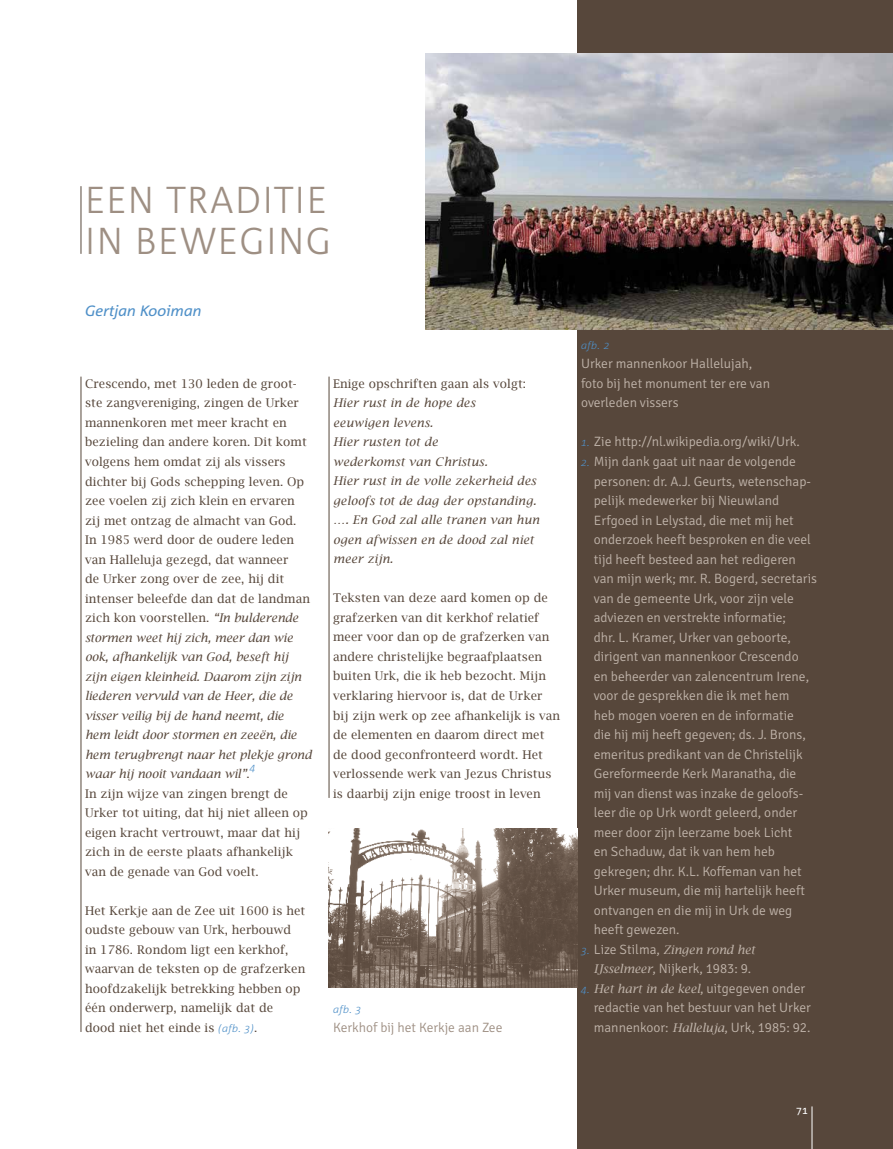
<style>
.page{position:relative;width:893px;height:1149px;background:#fff}
.page>*{position:absolute;margin:0;border:0;box-sizing:border-box;transform-origin:0 0}
.t1{font:37.5px/40.5px "Agrofont Mager";letter-spacing:.025em;color:#9e8f83}
.t2{font:15px "Agrofont Normaal Cursief";color:#4f90c8}
.t3{font:300 13.5px/19.5px "Signika";color:#c0b4aa}
.t4{font:300 13.5px "Signika";color:#9e8f83}
.t5{font:12px/19.5px "Lucida Bright";letter-spacing:.01em;color:#57473b}
.t6{font:italic 12px/19.5px "Lucida Bright";letter-spacing:.02em;color:#57473b}
.t7{font:italic 12px "Lucida Bright";color:#c0b4aa}
.t8{font:10.5px "Agrofont Mager Cursief";letter-spacing:.025em;color:#4f90c8}
.t9{font:10.5px "Agrofont Normaal";color:#fff}
.s1{font-style:italic}
.s2{font-family:"Agrofont Mager Cursief";font-size:10.5px;color:#4f90c8}
.s3{font-family:"Agrofont Mager Cursief";font-weight:400;font-size:10.5px;color:#4f90c8}
.s4{font-family:"Agrofont Mager Cursief";font-style:normal;font-size:10.5px;color:#4f90c8}
.s5{font-family:"Signika";font-weight:300;font-style:normal;font-size:13.5px}
.s6{font-family:"Lucida Bright";font-weight:400;font-style:italic;font-size:12px}
</style>
<div class="page">
<hr style="left:329px;top:376px;width:1px;height:421px;background:#57473b">
<hr style="left:81px;top:376px;width:1px;height:655px;background:#57473b">
<hr style="left:81px;top:186px;width:1px;height:68px;background:#57473b">
<div style="left:577px;top:0;width:316px;height:1148px;background:#57473b"></div>
<hr style="left:812px;top:1106px;width:1px;height:42px;background:#fff">
<img style="left:425px;top:53px;width:468px;height:277px">
<img style="left:329px;top:828px;width:248px;height:159px">
<h1 class="t1" style="left:85px;top:181px;width:248px">EEN TRADITIE<br>IN BEWEGING</h1>
<p class="t2" style="left:85px;top:303px;width:118px">Gertjan Kooiman</p>
<p class="t5" style="left:85px;top:374px;width:228px">Crescendo, met 130 leden de groot&shy;ste zangvereniging, zingen de Urker mannenkoren met meer kracht en bezieling dan andere koren. Dit komt volgens hem omdat zij als vissers dichter bij Gods schepping leven. Op zee voelen zij zich klein en ervaren zij met ontzag de almacht van God.<br>In 1985 werd door de oudere leden van Halleluja gezegd, dat wanneer<br>de Urker zong over de zee, hij dit intenser beleefde dan dat de landman zich kon voorstellen. <span class="s1">“In bulderende stormen weet hij zich, meer dan wie ook, afhankelijk van God, beseft hij zijn eigen kleinheid. Daarom zijn zijn liederen vervuld van de Heer, die de visser veilig bij de hand neemt, die hem leidt door stormen en zeeën, die hem terugbrengt naar het plekje grond waar hij nooit vandaan wil”</span>.</p>
<p class="t8" style="left:250px;top:761px;width:7px">4</p>
<p class="t5" style="left:85px;top:783px;width:224px">In zijn wijze van zingen brengt de Urker tot uiting, dat hij niet alleen op eigen kracht vertrouwt, maar dat hij zich in de eerste plaats afhankelijk van de genade van God voelt.</p>
<p class="t5" style="left:85px;top:900px;width:222px">Het Kerkje aan de Zee uit 1600 is het oudste gebouw van Urk, herbouwd in 1786. Rondom ligt een kerkhof, waarvan de teksten op de grafzerken hoofdzakelijk betrekking hebben op één onderwerp, namelijk dat de dood niet het einde is <span class="s2">(afb. 3)</span>.</p>
<p class="t5" style="left:333px;top:373px;width:194px">Enige opschriften gaan als volgt:</p>
<p class="t6" style="left:333px;top:393px;width:208px">Hier rust in de hope des<br>eeuwigen levens.<br>Hier rusten tot de<br>wederkomst van Christus.<br>Hier rust in de volle zekerheid des geloofs tot de dag der opstanding. …. En God zal alle tranen van hun ogen afwissen en de dood zal niet meer zijn.</p>
<p class="t5" style="left:333px;top:588px;width:228px">Teksten van deze aard komen op de grafzerken van dit kerkhof relatief meer voor dan op de grafzerken van andere christelijke begraafplaatsen buiten Urk, die ik heb bezocht. Mijn verklaring hiervoor is, dat de Urker bij zijn werk op zee afhankelijk is van de elementen en daarom direct met de dood geconfronteerd wordt. Het verlossende werk van Jezus Christus is daarbij zijn enige troost in leven</p>
<p class="t8" style="left:333px;top:1003px;width:30px">afb. 3</p>
<p class="t4" style="left:333px;top:1019px;width:171px">Kerkhof bij het Kerkje aan Zee</p>
<p class="t8" style="left:581px;top:339px;width:30px">afb. 2</p>
<p class="t3" style="left:581px;top:354px;width:190px">Urker mannenkoor Hallelujah, foto bij het monument ter ere van overleden vissers</p>
<p class="t3" style="left:581px;top:432px;width:220px"><span class="s3">1.</span> Zie http://nl.wikipedia.org/wiki/Urk.</p>
<p class="t3" style="left:594px;top:452px;width:225px;text-indent:-13px"><span class="s3">2.</span> Mijn dank gaat uit naar de volgende personen: dr. A.J. Geurts, wetenschap&shy;pelijk medewerker bij Nieuwland Erfgoed in Lelystad, die met mij het onderzoek heeft besproken en die veel tijd heeft besteed aan het redigeren van mijn werk; mr. R. Bogerd, secretaris van de gemeente Urk, voor zijn vele adviezen en verstrekte informatie;<br>dhr. L. Kramer, Urker van geboorte, dirigent van mannenkoor Crescendo<br>en beheerder van zalencentrum Irene, voor de gesprekken die ik met hem<br>heb mogen voeren en de informatie<br>die hij mij heeft gegeven; ds. J. Brons, emeritus predikant van de Christelijk Gereformeerde Kerk Maranatha, die mij van dienst was inzake de geloofs&shy;leer die op Urk wordt geleerd, onder meer door zijn leerzame boek Licht<br>en Schaduw, dat ik van hem heb gekregen; dhr. K.L. Koffeman van het Urker museum, die mij hartelijk heeft ontvangen en die mij in Urk de weg heeft gewezen.</p>
<p class="t7" style="left:581px;top:942px;width:176px"><span class="s4">3.</span> <span class="s5">Lize Stilma,</span> Zingen rond het</p>
<p class="t3" style="left:594px;top:959px;width:159px"><span class="s6">IJsselmeer</span>, Nijkerk, 1983: 9.</p>
<p class="t3" style="left:594px;top:978px;width:219px;text-indent:-13px"><span class="s3">4.</span> <span class="s6">Het hart in de keel</span>, uitgegeven onder redactie van het bestuur van het Urker mannenkoor: <span class="s6">Halleluja</span>, Urk, 1985: 92.</p>
<p class="t9" style="left:796px;top:1104px;width:13px">71</p>
</div>
